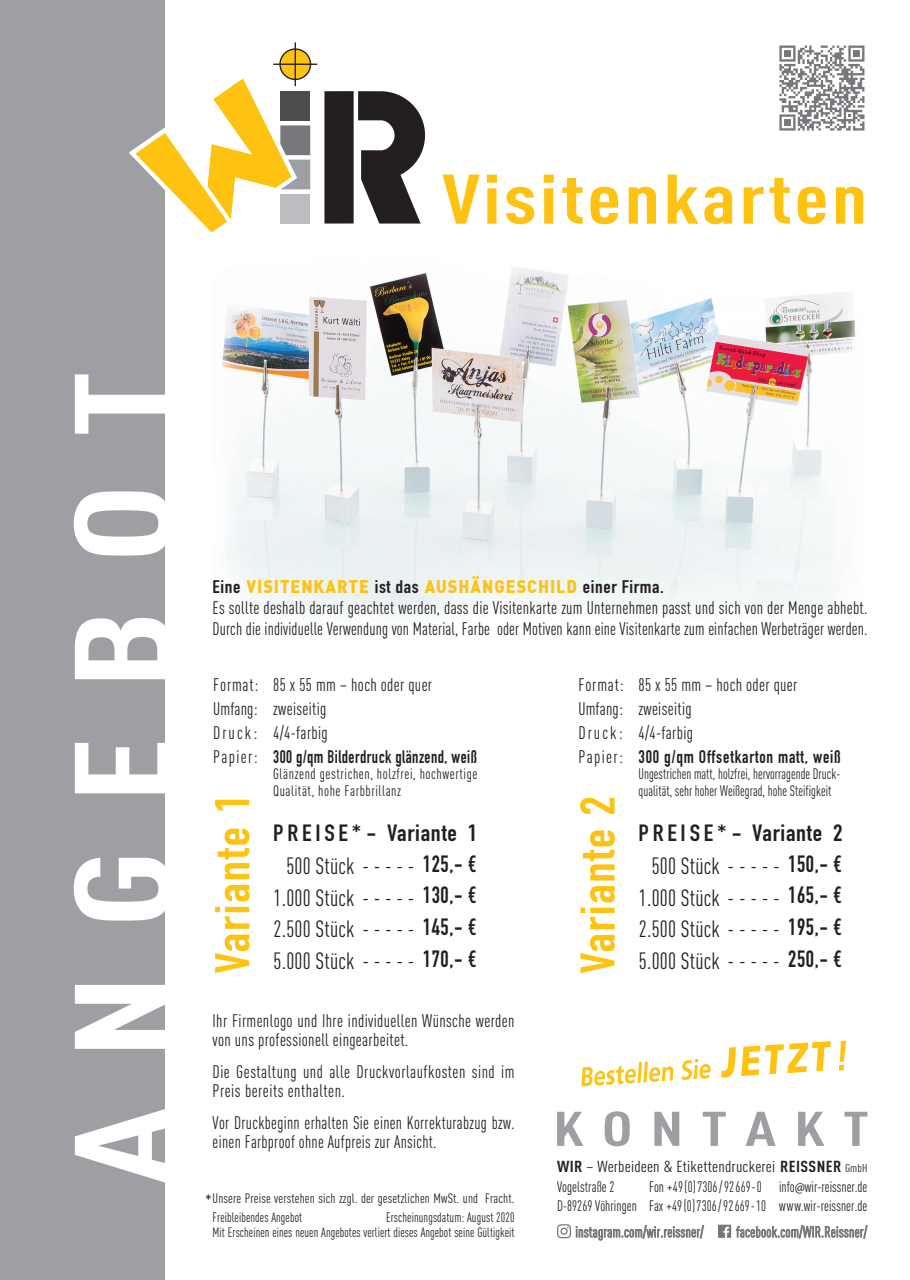
<style>
.page{position:relative;width:910px;height:1280px;background:#fff}
.page>*{position:absolute;margin:0;border:0;box-sizing:border-box;transform-origin:0 0}
.t1{font:700 135px "DIN Cond";letter-spacing:.28em;color:#fff;scale:1.25 1}
.t2{font:700 69px "DIN Cond";letter-spacing:.035em;color:#fec210;scale:1.25 1}
.t3{font:700 48px "DIN Condensed";letter-spacing:.03em;color:#fec210;scale:1.1 1}
.t4{font:23.25px/31.5px "DIN Cond";letter-spacing:.01em;color:#231f20;text-align:center;scale:.95 1}
.t5{font:700 23.25px/31.5px "DIN Condensed";letter-spacing:.03em;color:#231f20;text-align:justify;scale:.95 1}
.t6{font:700 23.25px "DIN Condensed";letter-spacing:.03em;color:#231f20;scale:1.1 1}
.t7{font:18px/24px "DIN Cond";letter-spacing:.02em;color:#231f20;scale:.95 1}
.t8{font:18px/19.5px "DIN Cond";letter-spacing:.02em;color:#231f20;scale:.92 1}
.t9{font:900 18px "DIN";letter-spacing:.06em;color:#fec210;scale:.9 1}
.t10{font:700 18px "DIN Condensed";letter-spacing:.03em;color:#231f20;scale:.9 1}
.t11{font:700 18px "DIN Condensed";letter-spacing:.05em;color:#231f20;scale:.95 1}
.t12{font:18px "DIN Cond";letter-spacing:.02em;color:#231f20}
.t13{font:15.75px "DIN Cond";letter-spacing:.01em;color:#231f20;scale:1.1 1}
.t14{font:15px/18.8px "DIN Cond";letter-spacing:.005em;color:#231f20;scale:.92 1}
.t15{font:15px/16.5px "DIN Cond";letter-spacing:.005em;color:#231f20;scale:.88 1}
.t16{font:15px/16.5px "DIN Cond";letter-spacing:.04em;color:#231f20;scale:.95 1}
.t17{font:13.5px/15px "DIN Cond";letter-spacing:.01em;color:#231f20;text-align:right;scale:.92 1}
.t18{font:13.5px/18.8px "DIN Cond";letter-spacing:.01em;color:#231f20}
.s1{font-family:"DIN Condensed";font-weight:700;color:#231f20}
.s2{font-weight:700}
.s3{font-size:11.25px}
.s4{font-family:"Myriad Pro"}
</style>
<div class="page">
<svg style="left:581px;top:1041px;width:265px;height:45px"></svg>
<img style="left:222px;top:267px;width:634px;height:349px">
<svg style="left:557px;top:1111px;width:310px;height:35px"></svg>
<svg style="left:718px;top:1225px;width:149px;height:13px"></svg>
<svg style="left:557px;top:1224px;width:147px;height:16px"></svg>
<div style="left:0;top:0;width:165px;height:1280px;background:#9d9fa2"></div>
<svg style="left:280px;top:49px;width:31px;height:30px"></svg>
<div style="left:279px;top:48px;width:32px;height:32px;border:1px solid #231f20;border-radius:50%"></div>
<hr style="left:295px;top:42px;width:1px;height:44px;background:#231f20">
<hr style="left:273px;top:64px;width:44px;height:1px;background:#231f20">
<svg style="left:324px;top:91px;width:101px;height:133px"></svg>
<svg style="left:135px;top:79px;width:175px;height:153px"></svg>
<svg style="left:779px;top:46px;width:85px;height:85px"></svg>
<h2 class="t2" style="left:442px;top:157px;width:342px">Visitenkarten</h2>
<h1 class="t1" style="left:41px;top:1185px;width:653px;rotate:-90deg">ANGEBOT</h1>
<p class="t9" style="left:213px;top:575px;width:503px"><span class="s1">Eine</span> VISITENKARTE <span class="s1">ist das</span> AUSHÄNGESCHILD <span class="s1">einer Firma.</span></p>
<p class="t7" style="left:213px;top:597px;width:691px;line-height:21px">Es sollte deshalb darauf geachtet werden, dass die Visitenkarte zum Unternehmen passt und sich von der Menge abhebt.<br>Durch die individuelle Verwendung von Material, Farbe oder Motiven kann eine Visitenkarte zum einfachen Werbeträger werden.</p>
<p class="t7" style="left:213px;top:672px;width:49px;text-align:justify">Format:<br>Umfang:<br>Druck:<br>Papier:</p>
<p class="t7" style="left:273px;top:672px;width:169px">85 x 55 mm – hoch oder quer zweiseitig<br>4/4-farbig</p>
<p class="t10" style="left:273px;top:744px;width:228px">300 g/qm Bilderdruck glänzend, weiß</p>
<p class="t16" style="left:273px;top:765px;width:216px">Glänzend gestrichen, holzfrei, hochwertige<br>Qualität, hohe Farbbrillanz</p>
<p class="t6" style="left:273px;top:817px;width:187px">PREISE*- Variante 1</p>
<p class="t4" style="left:274px;top:850px;width:150px">500 Stück - - - - -<br>1.000 Stück - - - - -<br>2.500 Stück - - - - -<br>5.000 Stück - - - - -</p>
<p class="t5" style="left:423px;top:848px;width:58px">125,- € 130,- € 145,- € 170,- €</p>
<h3 class="t3" style="left:200px;top:974px;width:165px;rotate:-90deg">Variante 1</h3>
<p class="t7" style="left:213px;top:1011px;width:319px;line-height:19.5px">Ihr Firmenlogo und Ihre individuellen Wünsche werden von uns professionell eingearbeitet.</p>
<p class="t7" style="left:213px;top:1062px;width:319px;line-height:19.5px">Die Gestaltung und alle Druckvorlaufkosten sind im<br>Preis bereits enthalten.</p>
<p class="t8" style="left:213px;top:1113px;width:330px">Vor Druckbeginn erhalten Sie einen Korrekturabzug bzw. einen Farbproof ohne Aufpreis zur Ansicht.</p>
<p class="t18" style="left:213px;top:1189px;width:303px">Unsere Preise verstehen sich zzgl. der gesetzlichen MwSt. und Fracht.<br>Freibleibendes Angebot</p>
<p class="t12" style="left:205px;top:1190px;width:8px">*</p>
<p class="t17" style="left:213px;top:1209px;width:330px">Erscheinungsdatum: August 2020<br>Mit Erscheinen eines neuen Angebotes verliert dieses Angebot seine Gültigkeit</p>
<p class="t7" style="left:578px;top:672px;width:49px;text-align:justify">Format:<br>Umfang:<br>Druck:<br>Papier:</p>
<p class="t7" style="left:638px;top:672px;width:169px">85 x 55 mm – hoch oder quer zweiseitig<br>4/4-farbig</p>
<p class="t11" style="left:638px;top:744px;width:215px">300 g/qm Offsetkarton matt, weiß</p>
<p class="t15" style="left:638px;top:765px;width:231px">Ungestrichen matt, holzfrei, hervorragende Druck&shy;qualität, sehr hoher Weißegrad, hohe Steifigkeit</p>
<p class="t6" style="left:638px;top:817px;width:187px">PREISE*- Variante 2</p>
<p class="t4" style="left:639px;top:850px;width:150px">500 Stück - - - - -<br>1.000 Stück - - - - -<br>2.500 Stück - - - - -<br>5.000 Stück - - - - -</p>
<p class="t5" style="left:788px;top:848px;width:58px">150,- € 165,- € 195,- € 250,- €</p>
<h3 class="t3" style="left:565px;top:974px;width:163px;rotate:-90deg">Variante 2</h3>
<p class="t13" style="left:557px;top:1157px;width:284px"><span class="s2">WIR</span> – Werbeideen &amp; Etikettendruckerei <span class="s2">REISSNER</span> <span class="s3">GmbH</span></p>
<p class="t14" style="left:557px;top:1177px;width:88px">Vogelstraße 2<br>D-89269 Vöhringen</p>
<p class="t14" style="left:649px;top:1177px;width:129px">Fon +49(0)7306/92669-0<br>Fax +49(0)7306/92669-10</p>
<p class="t14" style="left:779px;top:1177px;width:98px">info<span class="s4">@</span>wir-reissner.de www.wir-reissner.de</p>
</div>
